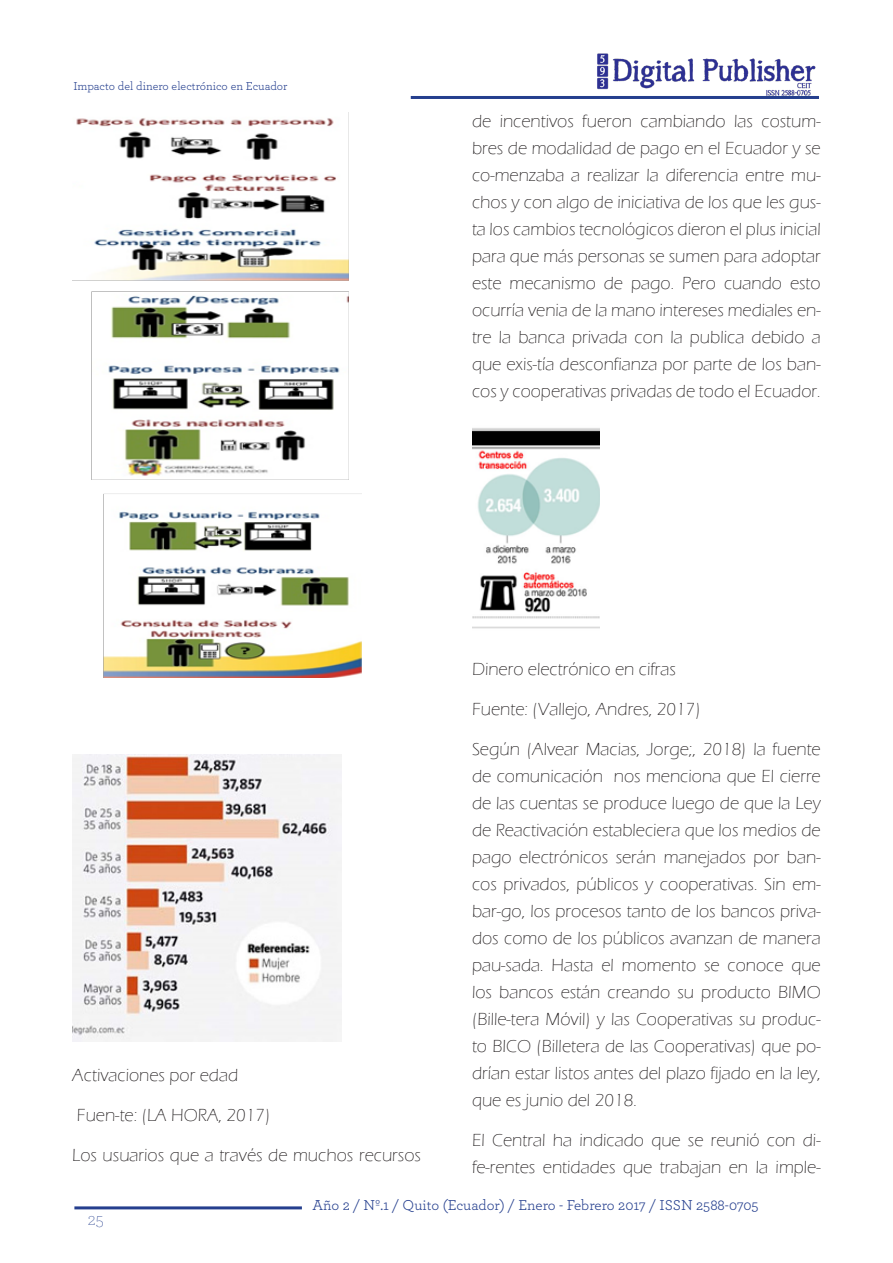
<style>
.page{position:relative;width:893px;height:1263px;background:#fff}
.page>*{position:absolute;margin:0;border:0;box-sizing:border-box;transform-origin:0 0}
.t1{font:300 18px/27px "Eras ITC";color:#231f20;text-align:justify}
.t2{font:200 18px "Archer";color:#253f8e}
.t3{font:15px "Archer";color:#253f8e}
.t4{font:12px "Archer";color:#253f8e}
</style>
<div class="page">
<hr style="left:411px;top:96px;width:408px;height:3px;background:#253f8e">
<img style="left:597px;top:53px;width:219px;height:43px">
<hr style="left:74px;top:1206px;width:228px;height:3px;background:#253f8e">
<img style="left:72px;top:112px;width:290px;height:565px">
<img style="left:72px;top:754px;width:269px;height:287px">
<img style="left:472px;top:428px;width:127px;height:201px">
<p class="t4" style="left:73px;top:78px;width:216px">Impacto del dinero electrónico en Ecuador</p>
<p class="t1" style="left:472px;top:108px;width:350px">de incentivos fueron cambiando las costum&shy;bres de modalidad de pago en el Ecuador y se co-menzaba a realizar la diferencia entre mu&shy;chos y con algo de iniciativa de los que les gus&shy;ta los cambios tecnológicos dieron el plus inicial para que más personas se sumen para adoptar este mecanismo de pago. Pero cuando esto ocurría venia de la mano intereses mediales en&shy;tre la banca privada con la publica debido a que exis-tía desconfianza por parte de los ban&shy;cos y cooperativas privadas de todo el Ecuador.</p>
<p class="t1" style="left:72px;top:1062px;width:167px">Activaciones por edad</p>
<p class="t1" style="left:77px;top:1102px;width:195px">Fuen-te: (LA HORA, 2017)</p>
<p class="t1" style="left:72px;top:1142px;width:350px">Los usuarios que a través de muchos recursos</p>
<p class="t1" style="left:472px;top:656px;width:206px">Dinero electrónico en cifras</p>
<p class="t1" style="left:472px;top:696px;width:230px">Fuente: (Vallejo, Andres, 2017)</p>
<p class="t1" style="left:472px;top:736px;width:350px">Según (Alvear Macias, Jorge;, 2018) la fuente de comunicación nos menciona que El cierre de las cuentas se produce luego de que la Ley de Reactivación estableciera que los medios de pago electrónicos serán manejados por ban&shy;cos privados, públicos y cooperativas. Sin em&shy;bar-go, los procesos tanto de los bancos priva&shy;dos como de los públicos avanzan de manera pau-sada. Hasta el momento se conoce que los bancos están creando su producto BIMO (Bille-tera Móvil) y las Cooperativas su produc&shy;to BICO (Billetera de las Cooperativas) que po&shy;drían estar listos antes del plazo fijado en la ley, que es junio del 2018.</p>
<p class="t1" style="left:472px;top:1126px;width:350px">El Central ha indicado que se reunió con di&shy;fe-rentes entidades que trabajan en la imple-</p>
<p class="t2" style="left:88px;top:1208px;width:17px">25</p>
<p class="t3" style="left:313px;top:1195px;width:448px">Año 2 / Nº.1 / Quito (Ecuador) / Enero - Febrero 2017 / ISSN 2588-0705</p>
</div>
